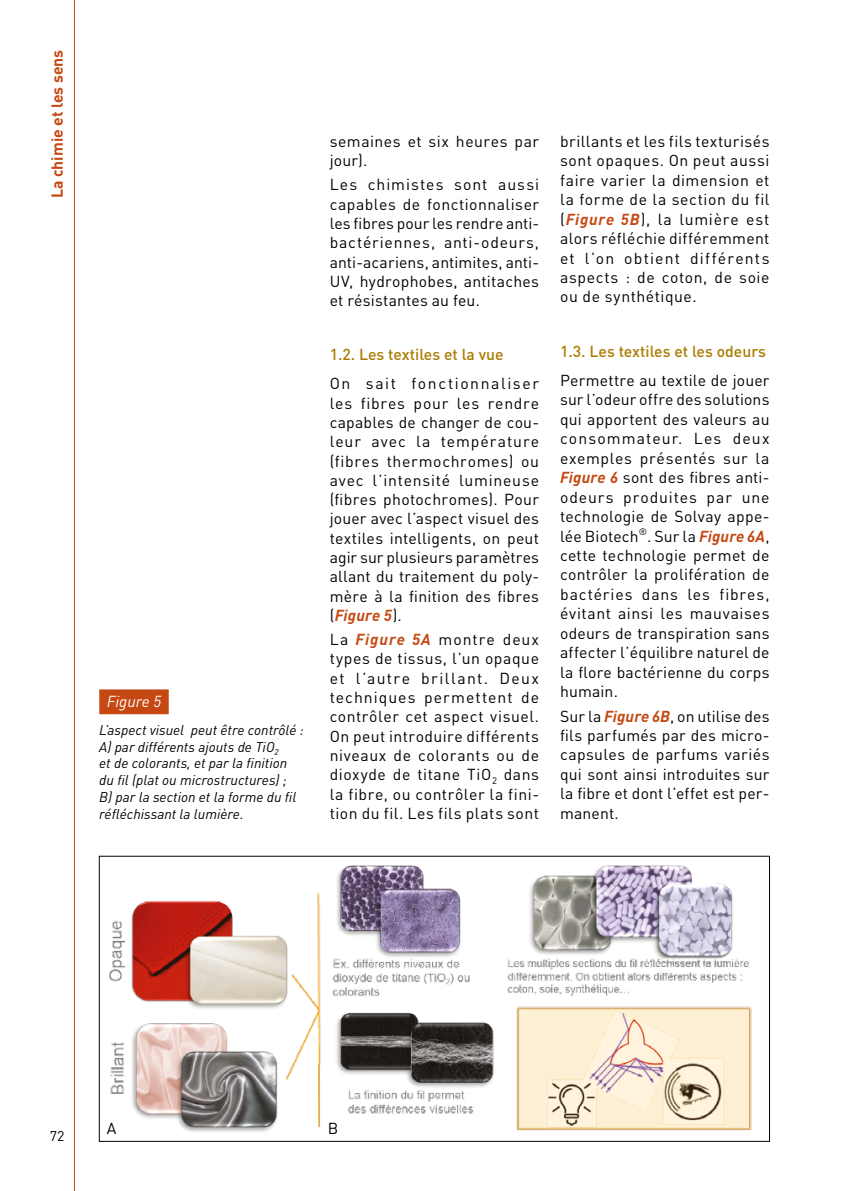
<style>
.page{position:relative;width:844px;height:1191px;background:#fff}
.page>*{position:absolute;margin:0;border:0;box-sizing:border-box;transform-origin:0 0}
._04-Texte_courant{font:15.75px/19.4px "DIN";letter-spacing:.02em;color:#000;text-align:justify}
._7-inter_2{font:500 15.75px "DIN";color:#aa7b00}
.t1{font:700 15.75px "DIN";color:#c54812}
._05_legende_numero{font:italic 15.75px "DIN";color:#fff}
.Cartouche_ABC{font:15.75px "DIN";color:#000}
._05-legendes{font:italic 14px/16.8px "DIN";color:#000}
.t2{font:14px "DIN";color:#000}
.s1{font-weight:700;font-style:italic;color:#c54812}
</style>
<div class="page">
<svg style="left:74px;top:0;width:1px;height:1191px"></svg>
<div style="left:99px;top:689px;width:70px;height:25px;background:#c54812"></div>
<img style="left:109px;top:865px;width:643px;height:267px">
<p class="t1" style="left:47px;top:198px;width:150px;rotate:-90deg">La chimie et les sens</p>
<p class="_05_legende_numero" style="left:107px;top:691px;width:56px">Figure 5</p>
<p class="_05-legendes" style="left:99px;top:721px;width:206px">L’aspect visuel peut être contrôlé :<br>A) par différents ajouts de TiO<sub>2<br></sub>et de colorants, et par la finition du fil (plat ou microstructures) ;<br>B) par la section et la forme du fil réfléchissant la lumière.</p>
<p class="_04-Texte_courant" style="left:329px;top:131px;width:211px">semaines et six heures par jour).</p>
<p class="_04-Texte_courant" style="left:329px;top:175px;width:211px">Les chimistes sont aussi capables de fonctionnaliser les fibres pour les rendre anti&shy;bactériennes, anti-odeurs, anti-acariens, antimites, anti-UV, hydrophobes, antitaches et résistantes au feu.</p>
<p class="_7-inter_2" style="left:329px;top:344px;width:175px">1.2. Les textiles et la vue</p>
<p class="_04-Texte_courant" style="left:329px;top:374px;width:211px">On sait fonctionnaliser les fibres pour les rendre capables de changer de cou&shy;leur avec la température (fibres thermochromes) ou avec l’intensité lumineuse (fibres photochromes). Pour jouer avec l’aspect visuel des textiles intelligents, on peut agir sur plusieurs paramètres allant du traitement du poly&shy;mère à la finition des fibres (<span class="s1">Figure 5</span>).</p>
<p class="_04-Texte_courant" style="left:329px;top:629px;width:211px">La <span class="s1">Figure 5A</span> montre deux types de tissus, l’un opaque et l’autre brillant. Deux techniques permettent de contrôler cet aspect visuel.<br>On peut introduire différents niveaux de colorants ou de dioxyde de titane TiO<sub>2</sub> dans la fibre, ou contrôler la fini&shy;tion du fil. Les fils plats sont</p>
<p class="_04-Texte_courant" style="left:560px;top:131px;width:211px">brillants et les fils texturisés sont opaques. On peut aussi faire varier la dimension et la forme de la section du fil (<span class="s1">Figure 5B</span>), la lumière est alors réfléchie différemment et l’on obtient différents aspects : de coton, de soie ou de synthétique.</p>
<p class="_7-inter_2" style="left:560px;top:341px;width:207px">1.3. Les textiles et les odeurs</p>
<p class="_04-Texte_courant" style="left:560px;top:370px;width:211px">Permettre au textile de jouer sur l’odeur offre des solutions qui apportent des valeurs au consommateur. Les deux exemples présentés sur la <span class="s1">Figure 6</span> sont des fibres anti&shy;odeurs produites par une technologie de Solvay appe&shy;lée Biotech<sup>®</sup>. Sur la <span class="s1">Figure 6A</span>, cette technologie permet de contrôler la prolifération de bactéries dans les fibres, évitant ainsi les mauvaises odeurs de transpiration sans affecter l’équilibre naturel de la flore bactérienne du corps humain.</p>
<p class="_04-Texte_courant" style="left:560px;top:706px;width:211px">Sur la <span class="s1">Figure 6B</span>, on utilise des fils parfumés par des micro&shy;capsules de parfums variés qui sont ainsi introduites sur la fibre et dont l’effet est per&shy;manent.</p>
<p class="t2" style="left:50px;top:1127px;width:16px">72</p>
<p class="Cartouche_ABC" style="left:107px;top:1118px;width:11px">A</p>
<p class="Cartouche_ABC" style="left:327px;top:1118px;width:12px">B</p>
</div>
